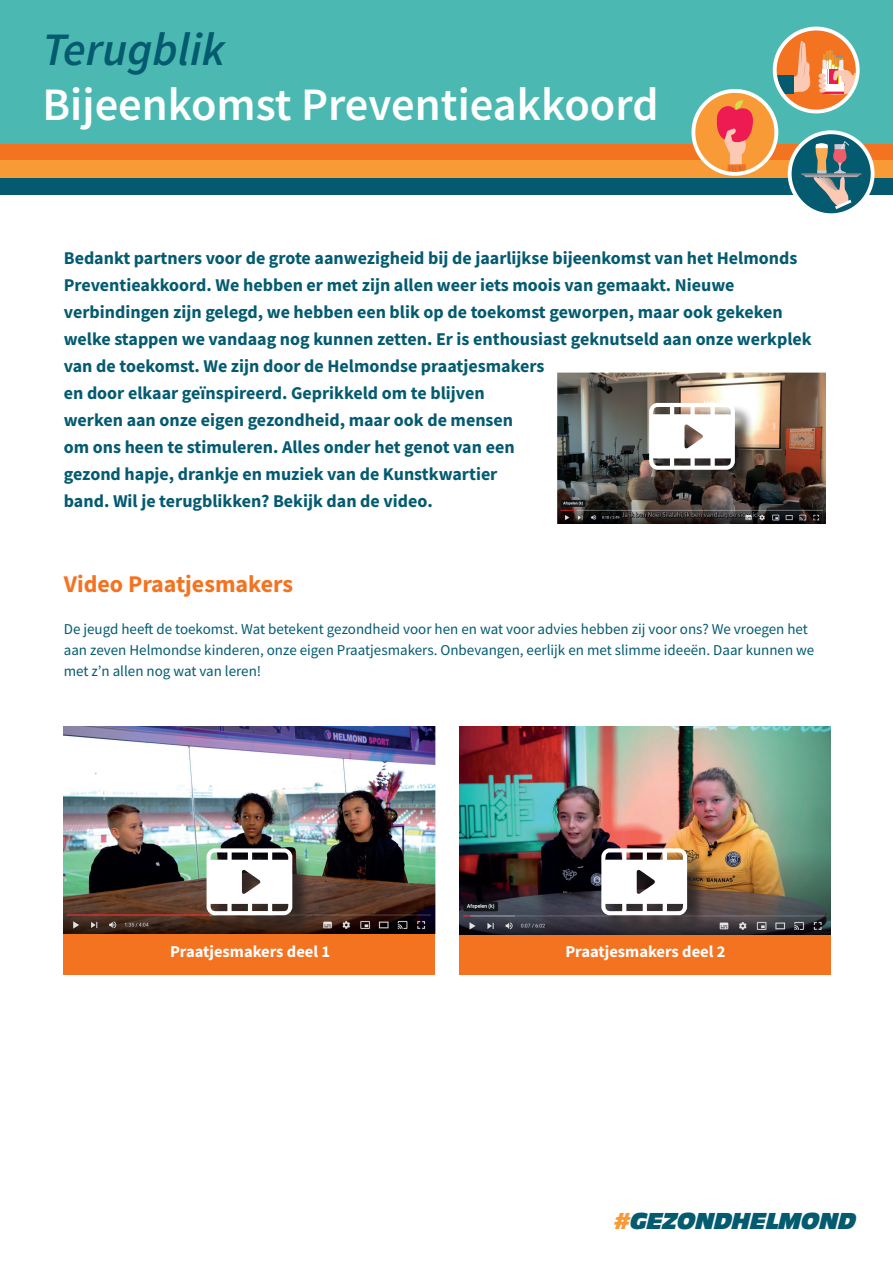
<style>
.page{position:relative;width:893px;height:1263px;background:#fff}
.page>*{position:absolute;margin:0;border:0;box-sizing:border-box;transform-origin:0 0}
.t1{font:600 46.5px "Source Sans Pro";color:#fff}
.t2{font:italic 600 46.5px "Source Sans Pro";color:#045b70}
.t3{font:700 24px "Source Sans Pro";color:#f47321}
.t4{font:italic 24px "Antique Oli Com";color:#045b70}
.t5{font:700 18px/27px "Source Sans Pro";color:#045b70}
.t6{font:700 16.5px "Source Sans Pro";color:#fff}
.t7{font:15px/21px "Source Sans Pro";color:#045b70}
.s1{color:#f89a36}
</style>
<div class="page">
<div style="left:459px;top:934px;width:371px;height:41px;background:#f47321"></div>
<div style="left:64px;top:934px;width:371px;height:40px;background:#f47321"></div>
<img style="left:557px;top:372px;width:269px;height:151px">
<div style="left:0;top:0;width:893px;height:175px;background:#4bb9b2"></div>
<div style="left:0;top:144px;width:893px;height:25px;background:#f47321"></div>
<div style="left:0;top:178px;width:893px;height:17px;background:#045b70"></div>
<div style="left:0;top:161px;width:893px;height:17px;background:#f89a36"></div>
<div style="left:775px;top:29px;width:83px;height:83px;background:#f47321;border-radius:50%"></div>
<svg style="left:777px;top:75px;width:17px;height:18px"></svg>
<svg style="left:792px;top:41px;width:18px;height:51px"></svg>
<svg style="left:818px;top:50px;width:38px;height:45px"></svg>
<div style="left:773px;top:27px;width:87px;height:86px;border:4px solid #fff;border-radius:50%"></div>
<div style="left:693px;top:91px;width:83px;height:83px;background:#f89a36;border-radius:50%"></div>
<svg style="left:717px;top:100px;width:36px;height:71px"></svg>
<div style="left:691px;top:89px;width:87px;height:87px;border:4px solid #fff;border-radius:50%"></div>
<svg style="left:790px;top:132px;width:83px;height:83px"></svg>
<hr style="left:801px;top:173px;width:61px;height:2px;background:#808285">
<svg style="left:803px;top:141px;width:57px;height:71px"></svg>
<div style="left:788px;top:130px;width:87px;height:87px;border:4px solid #fff;border-radius:50%"></div>
<div style="left:651px;top:405px;width:102px;height:83px;background:#231f20;opacity:.75"></div>
<svg style="left:649px;top:403px;width:86px;height:67px"></svg>
<img style="left:64px;top:726px;width:371px;height:208px">
<img style="left:459px;top:726px;width:371px;height:208px">
<div style="left:209px;top:851px;width:102px;height:83px;background:#231f20;opacity:.75"></div>
<svg style="left:207px;top:848px;width:85px;height:67px"></svg>
<div style="left:604px;top:851px;width:102px;height:83px;background:#231f20;opacity:.75"></div>
<svg style="left:601px;top:848px;width:86px;height:67px"></svg>
<h1 class="t2" style="left:43px;top:19px;width:184px">Terugblik</h1>
<h1 class="t1" style="left:43px;top:74px;width:617px">Bijeenkomst Preventieakkoord</h1>
<p class="t5" style="left:64px;top:245px;width:749px">Bedankt partners voor de grote aanwezigheid bij de jaarlijkse bijeenkomst van het Helmonds Preventieakkoord. We hebben er met zijn allen weer iets moois van gemaakt. Nieuwe verbindingen zijn gelegd, we hebben een blik op de toekomst geworpen, maar ook gekeken welke stappen we vandaag nog kunnen zetten. Er is enthousiast geknutseld aan onze werkplek van de toekomst. We zijn door de Helmondse praatjesmakers<br>en door elkaar geïnspireerd. Geprikkeld om te blijven<br>werken aan onze eigen gezondheid, maar ook de mensen<br>om ons heen te stimuleren. Alles onder het genot van een<br>gezond hapje, drankje en muziek van de Kunstkwartier<br>band. Wil je terugblikken? Bekijk dan de video.</p>
<h2 class="t3" style="left:64px;top:568px;width:231px">Video Praatjesmakers</h2>
<p class="t7" style="left:64px;top:618px;width:752px">De jeugd heeft de toekomst. Wat betekent gezondheid voor hen en wat voor advies hebben zij voor ons? We vroegen het aan zeven Helmondse kinderen, onze eigen Praatjesmakers. Onbevangen, eerlijk en met slimme ideeën. Daar kunnen we met z’n allen nog wat van leren!</p>
<p class="t6" style="left:170px;top:940px;width:162px">Praatjesmakers deel 1</p>
<p class="t6" style="left:565px;top:940px;width:162px">Praatjesmakers deel 2</p>
<h2 class="t4" style="left:614px;top:1207px;width:244px"><span class="s1">#</span>GEZONDHELMOND</h2>
</div>
